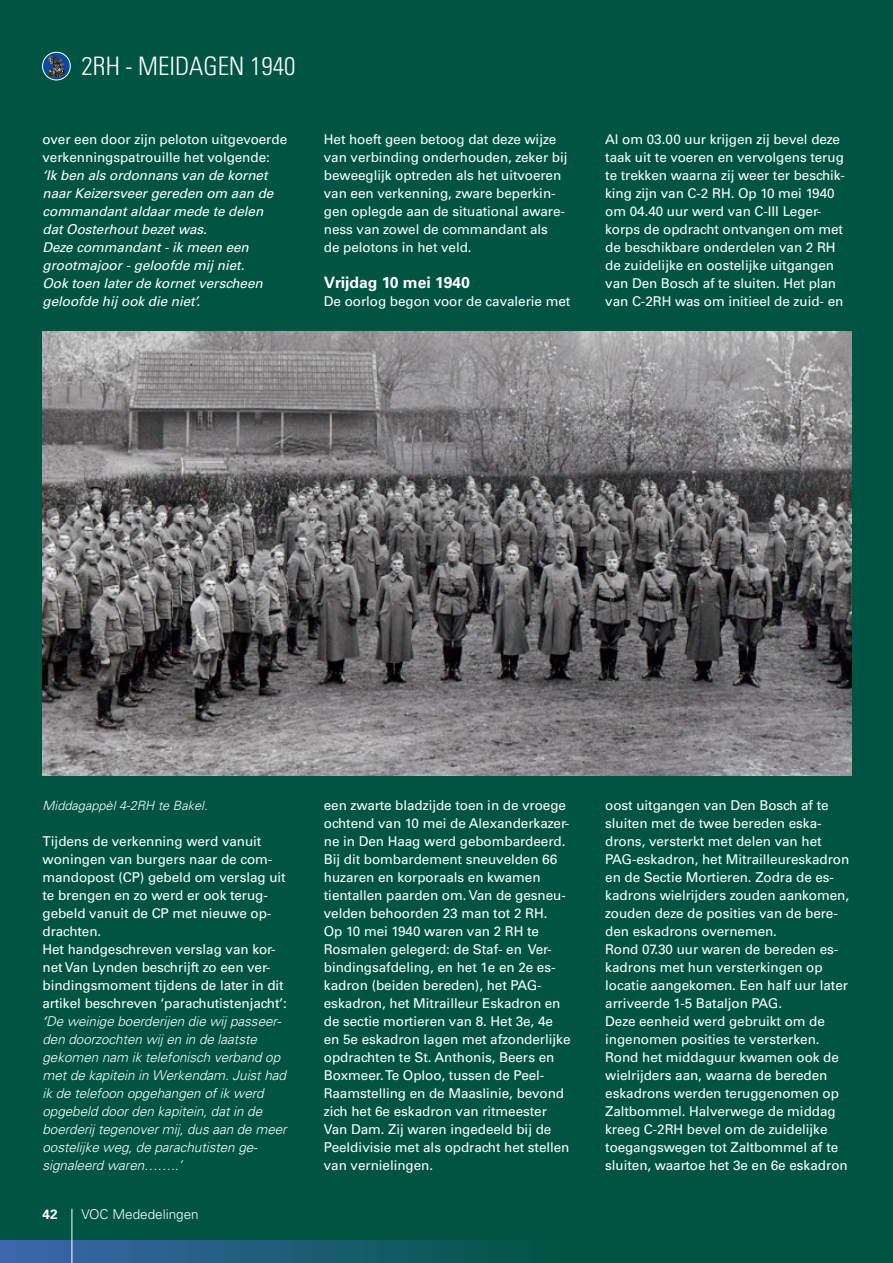
<style>
.page{position:relative;width:893px;height:1263px;background:#005542}
.page>*{position:absolute;margin:0;border:0;box-sizing:border-box;transform-origin:0 0}
.t1{font:300 condensed 25.5px "Univers";color:#fff}
.t2{font:700 15.75px "Univers";color:#fff}
.t3{font:13.5px/18px "Univers";letter-spacing:-.005em;color:#fff}
.t4{font:italic 13.5px/18px "Univers";letter-spacing:-.005em;color:#fff}
.t5{font:300 13.5px "Univers";color:#fff}
.t6{font:700 13.5px "Univers";color:#fff}
.t7{font:italic 300 12.75px "Univers";color:#fff}
.s1{font-style:italic}
.s2{font-weight:300;font-style:italic}
</style>
<div class="page">
<img style="left:43px;top:52px;width:27px;height:28px;border-radius:14px">
<div style="left:42px;top:52px;width:29px;height:28px;border:1px solid #fff;border-radius:50%"></div>
<img style="left:43px;top:332px;width:809px;height:444px">
<div style="left:0;top:1240px;width:557px;height:23px;background:linear-gradient(to right,#3c67ad,#005543)"></div>
<hr style="left:72px;top:1209px;width:1px;height:54px;background:#fff">
<h1 class="t1" style="left:82px;top:51px;width:215px">2RH - MEIDAGEN 1940</h1>
<p class="t3" style="left:43px;top:130px;width:246px">over een door zijn peloton uitgevoerde verkenningspatrouille het volgende:</p>
<p class="t4" style="left:43px;top:166px;width:232px">‘Ik ben als ordonnans van de kornet naar Keizersveer gereden om aan de commandant aldaar mede te delen dat Oosterhout bezet was.<br>Deze commandant - ik meen een grootmajoor - geloofde mij niet.<br>Ook toen later de kornet verscheen geloofde hij ook die niet’.</p>
<p class="t3" style="left:324px;top:130px;width:245px">Het hoeft geen betoog dat deze wijze van verbinding onderhouden, zeker bij beweeglijk optreden als het uitvoeren van een verkenning, zware beperkin&shy;gen oplegde aan de situational aware&shy;ness van zowel de commandant als<br>de pelotons in het veld.</p>
<p class="t2" style="left:324px;top:273px;width:148px">Vrijdag 10 mei 1940</p>
<p class="t3" style="left:324px;top:292px;width:248px">De oorlog begon voor de cavalerie met</p>
<p class="t3" style="left:605px;top:130px;width:241px">Al om 03.00 uur krijgen zij bevel deze taak uit te voeren en vervolgens terug te trekken waarna zij weer ter beschik&shy;king zijn van C-2 RH. Op 10 mei 1940 om 04.40 uur werd van C-III Leger&shy;korps de opdracht ontvangen om met de beschikbare onderdelen van 2 RH de zuidelijke en oostelijke uitgangen van Den Bosch af te sluiten. Het plan van C-2RH was om initieel de zuid- en</p>
<p class="t7" style="left:43px;top:798px;width:167px">Middagappèl 4-2RH te Bakel.</p>
<p class="t3" style="left:43px;top:832px;width:246px">Tijdens de verkenning werd vanuit woningen van burgers naar de com&shy;mandopost (CP) gebeld om verslag uit te brengen en zo werd er ook terug&shy;gebeld vanuit de CP met nieuwe op&shy;drachten.<br>Het handgeschreven verslag van kor&shy;net Van Lynden beschrijft zo een ver&shy;bindingsmoment tijdens de later in dit artikel beschreven ‘parachutistenjacht’: <span class="s1">‘</span><span class="s2">De weinige boerderijen die wij passeer&shy;den doorzochten wij en in de laatste gekomen nam ik telefonisch verband op met de kapitein in Werkendam. Juist had ik de telefoon opgehangen of ik werd opgebeld door den kapitein, dat in de boerderij tegenover mij, dus aan de meer oostelijke weg, de parachutisten ge&shy;signaleerd waren……..’</span></p>
<p class="t6" style="left:43px;top:1206px;width:17px">42</p>
<p class="t5" style="left:82px;top:1206px;width:119px">VOC Mededelingen</p>
<p class="t3" style="left:324px;top:796px;width:248px">een zwarte bladzijde toen in de vroege ochtend van 10 mei de Alexanderkazer&shy;ne in Den Haag werd gebombardeerd.<br>Bij dit bombardement sneuvelden 66 huzaren en korporaals en kwamen tientallen paarden om. Van de gesneu&shy;velden behoorden 23 man tot 2 RH.<br>Op 10 mei 1940 waren van 2 RH te Rosmalen gelegerd: de Staf- en Ver&shy;bindingsafdeling, en het 1e en 2e es&shy;kadron (beiden bereden), het PAG&shy;eskadron, het Mitrailleur Eskadron en de sectie mortieren van 8. Het 3e, 4e en 5e eskadron lagen met afzonderlijke opdrachten te St. Anthonis, Beers en Boxmeer. Te Oploo, tussen de Peel-Raamstelling en de Maaslinie, bevond zich het 6e eskadron van ritmeester Van Dam. Zij waren ingedeeld bij de Peeldivisie met als opdracht het stellen van vernielingen.</p>
<p class="t3" style="left:605px;top:796px;width:246px">oost uitgangen van Den Bosch af te sluiten met de twee bereden eska&shy;drons, versterkt met delen van het PAG-eskadron, het Mitrailleureskadron en de Sectie Mortieren. Zodra de es&shy;kadrons wielrijders zouden aankomen, zouden deze de posities van de bere&shy;den eskadrons overnemen.<br>Rond 07.30 uur waren de bereden es&shy;kadrons met hun versterkingen op locatie aangekomen. Een half uur later arriveerde 1-5 Bataljon PAG.<br>Deze eenheid werd gebruikt om de ingenomen posities te versterken.<br>Rond het middaguur kwamen ook de wielrijders aan, waarna de bereden eskadrons werden teruggenomen op Zaltbommel. Halverwege de middag kreeg C-2RH bevel om de zuidelijke toegangswegen tot Zaltbommel af te sluiten, waartoe het 3e en 6e eskadron</p>
</div>
